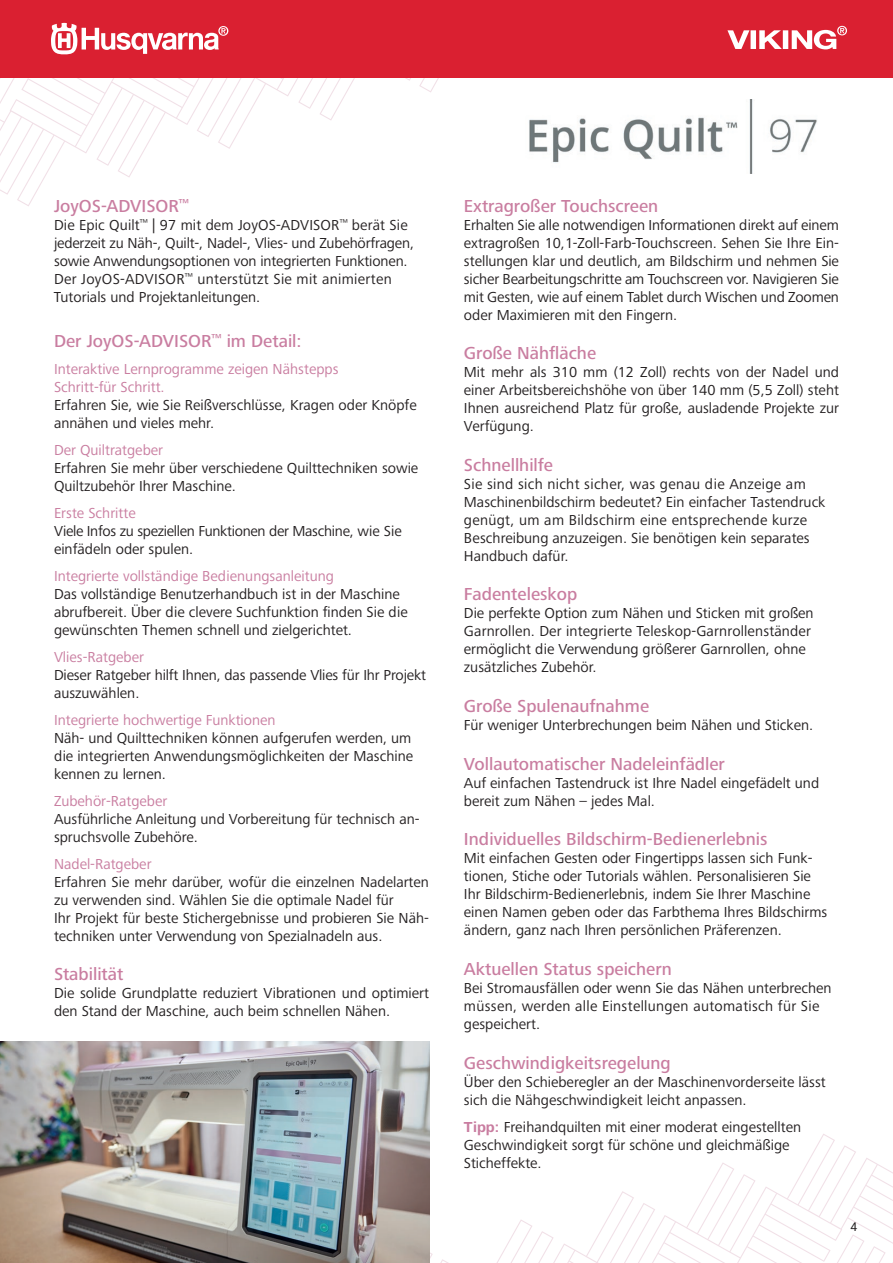
<style>
.page{position:relative;width:893px;height:1263px;background:#fff}
.page>*{position:absolute;margin:0;border:0;box-sizing:border-box;transform-origin:0 0}
.t1{font:500 18px "Frutiger Next";color:#c97da0}
.t2{font:15px/18px "Frutiger Next";color:#231f20}
.t3{font:15px/18px "Frutiger Next";color:#c97da0}
.t4{font:15px/18px "Frutiger Next";letter-spacing:-.02em;color:#231f20}
.t5{font:12px "Roboto";color:#231f20}
.s1{font-weight:700;color:#c97da0}
</style>
<div class="page">
<svg style="left:0;top:77px;width:468px;height:129px"></svg>
<div style="left:0;top:0;width:893px;height:77px;background:#da2031"></div>
<svg style="left:727px;top:26px;width:120px;height:23px"></svg>
<svg style="left:51px;top:23px;width:177px;height:31px"></svg>
<svg style="left:430px;top:1134px;width:463px;height:129px"></svg>
<img style="left:0;top:1041px;width:430px;height:222px">
<img style="left:529px;top:99px;width:288px;height:75px">
<p class="t1" style="left:54px;top:195px;width:136px">JoyOS-ADVISOR<sup>™</sup></p>
<p class="t2" style="left:54px;top:216px;width:362px">Die Epic Quilt<sup>™</sup> | 97 mit dem JoyOS-ADVISOR<sup>™</sup> berät Sie jederzeit zu Näh-, Quilt-, Nadel-, Vlies- und Zubehörfragen, sowie Anwendungsoptionen von integrierten Funktionen.<br>Der JoyOS-ADVISOR<sup>™</sup> unterstützt Sie mit animierten Tutorials und Projektanleitungen.</p>
<p class="t1" style="left:54px;top:330px;width:249px">Der JoyOS-ADVISOR<sup>™</sup> im Detail:</p>
<p class="t3" style="left:54px;top:360px;width:286px">Interaktive Lernprogramme zeigen Nähstepps<br>Schritt-für Schritt.</p>
<p class="t2" style="left:54px;top:396px;width:364px">Erfahren Sie, wie Sie Reißverschlüsse, Kragen oder Knöpfe annähen und vieles mehr.</p>
<p class="t3" style="left:54px;top:441px;width:111px">Der Quiltratgeber</p>
<p class="t2" style="left:54px;top:459px;width:366px">Erfahren Sie mehr über verschiedene Quilttechniken sowie<br>Quiltzubehör Ihrer Maschine.</p>
<p class="t3" style="left:54px;top:504px;width:83px">Erste Schritte</p>
<p class="t4" style="left:54px;top:522px;width:349px">Viele Infos zu speziellen Funktionen der Maschine, wie Sie einfädeln oder spulen.</p>
<p class="t3" style="left:54px;top:567px;width:281px">Integrierte vollständige Bedienungsanleitung</p>
<p class="t2" style="left:54px;top:585px;width:355px">Das vollständige Benutzerhandbuch ist in der Maschine abrufbereit. Über die clevere Suchfunktion finden Sie die gewünschten Themen schnell und zielgerichtet.</p>
<p class="t3" style="left:54px;top:648px;width:91px">Vlies-Ratgeber</p>
<p class="t2" style="left:54px;top:666px;width:374px">Dieser Ratgeber hilft Ihnen, das passende Vlies für Ihr Projekt auszuwählen.</p>
<p class="t3" style="left:54px;top:711px;width:223px">Integrierte hochwertige Funktionen</p>
<p class="t2" style="left:54px;top:729px;width:361px;text-align:justify">Näh- und Quilttechniken können aufgerufen werden, um die integrierten Anwendungsmöglichkeiten der Maschine kennen zu lernen.</p>
<p class="t3" style="left:54px;top:792px;width:115px">Zubehör-Ratgeber</p>
<p class="t2" style="left:54px;top:810px;width:367px">Ausführliche Anleitung und Vorbereitung für technisch an&shy;spruchsvolle Zubehöre.</p>
<p class="t3" style="left:54px;top:855px;width:99px">Nadel-Ratgeber</p>
<p class="t2" style="left:54px;top:873px;width:377px">Erfahren Sie mehr darüber, wofür die einzelnen Nadelarten zu verwenden sind. Wählen Sie die optimale Nadel für<br>Ihr Projekt für beste Stichergebnisse und probieren Sie Näh&shy;techniken unter Verwendung von Spezialnadeln aus.</p>
<p class="t1" style="left:54px;top:964px;width:71px">Stabilität</p>
<p class="t2" style="left:54px;top:984px;width:376px">Die solide Grundplatte reduziert Vibrationen und optimiert den Stand der Maschine, auch beim schnellen Nähen.</p>
<p class="t1" style="left:464px;top:195px;width:196px">Extragroßer Touchscreen</p>
<p class="t2" style="left:464px;top:216px;width:377px;text-align:justify">Erhalten Sie alle notwendigen Informationen direkt auf einem extragroßen 10,1-Zoll-Farb-Touchscreen. Sehen Sie Ihre Ein&shy;stellungen klar und deutlich, am Bildschirm und nehmen Sie sicher Bearbeitungschritte am Touchscreen vor. Navigieren Sie mit Gesten, wie auf einem Tablet durch Wischen und Zoomen oder Maximieren mit den Fingern.</p>
<p class="t1" style="left:464px;top:343px;width:134px">Große Nähfläche</p>
<p class="t2" style="left:464px;top:363px;width:377px;text-align:justify">Mit mehr als 310 mm (12 Zoll) rechts von der Nadel und einer Arbeitsbereichshöhe von über 140 mm (5,5 Zoll) steht Ihnen ausreichend Platz für große, ausladende Projekte zur Verfügung.</p>
<p class="t1" style="left:464px;top:454px;width:91px">Schnellhilfe</p>
<p class="t2" style="left:464px;top:475px;width:363px">Sie sind sich nicht sicher, was genau die Anzeige am Maschinenbildschirm bedeutet? Ein einfacher Tastendruck genügt, um am Bildschirm eine entsprechende kurze Beschreibung anzuzeigen. Sie benötigen kein separates Handbuch dafür.</p>
<p class="t1" style="left:464px;top:584px;width:115px">Fadenteleskop</p>
<p class="t2" style="left:464px;top:604px;width:351px">Die perfekte Option zum Nähen und Sticken mit großen Garnrollen. Der integrierte Teleskop-Garnrollenständer ermöglicht die Verwendung größerer Garnrollen, ohne zusätzliches Zubehör.</p>
<p class="t1" style="left:464px;top:696px;width:187px">Große Spulenaufnahme</p>
<p class="t2" style="left:464px;top:716px;width:351px">Für weniger Unterbrechungen beim Nähen und Sticken.</p>
<p class="t1" style="left:464px;top:753px;width:262px">Vollautomatischer Nadeleinfädler</p>
<p class="t2" style="left:464px;top:774px;width:357px">Auf einfachen Tastendruck ist Ihre Nadel eingefädelt und bereit zum Nähen – jedes Mal.</p>
<p class="t1" style="left:464px;top:829px;width:305px">Individuelles Bildschirm-Bedienerlebnis</p>
<p class="t2" style="left:464px;top:849px;width:365px">Mit einfachen Gesten oder Fingertipps lassen sich Funk&shy;tionen, Stiche oder Tutorials wählen. Personalisieren Sie Ihr Bildschirm-Bedienerlebnis, indem Sie Ihrer Maschine einen Namen geben oder das Farbthema Ihres Bildschirms ändern, ganz nach Ihren persönlichen Präferenzen.</p>
<p class="t1" style="left:464px;top:958px;width:209px">Aktuellen Status speichern</p>
<p class="t2" style="left:464px;top:979px;width:369px">Bei Stromausfällen oder wenn Sie das Nähen unterbrechen müssen, werden alle Einstellungen automatisch für Sie gespeichert.</p>
<p class="t1" style="left:464px;top:1052px;width:208px">Geschwindigkeitsregelung</p>
<p class="t2" style="left:464px;top:1072px;width:363px">Über den Schieberegler an der Maschinenvorderseite lässt sich die Nähgeschwindigkeit leicht anpassen.</p>
<p class="t2" style="left:464px;top:1117px;width:339px"><span class="s1">Tipp:</span> Freihandquilten mit einer moderat eingestellten<br>Geschwindigkeit sorgt für schöne und gleichmäßige<br>Sticheffekte.</p>
<p class="t5" style="left:850px;top:1218px;width:8px">4</p>
</div>
